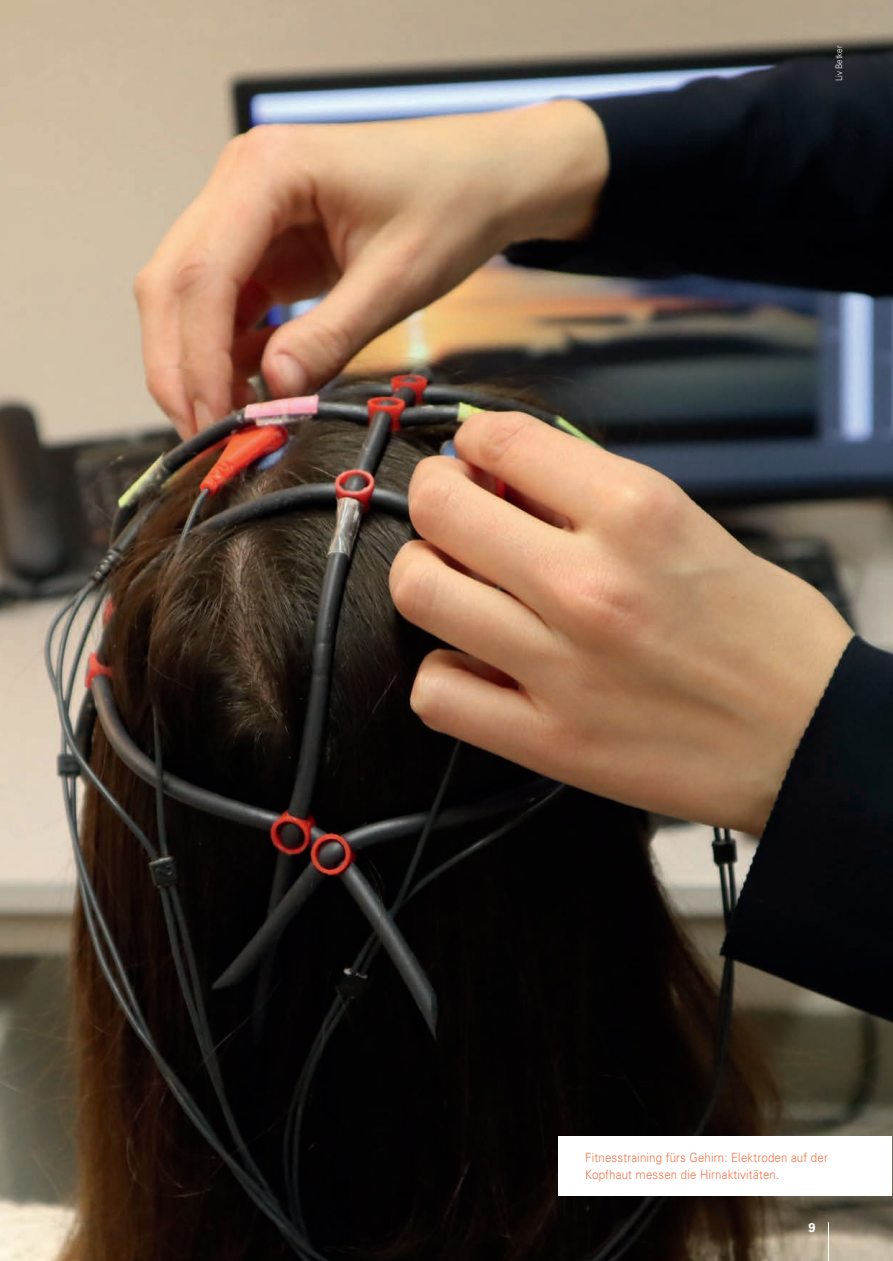
<style>
.page{position:relative;width:893px;height:1261px;background:#fff}
.page>*{position:absolute;margin:0;border:0;box-sizing:border-box;transform-origin:0 0}
.t1{font:300 12.75px/16.8px "Univers LT Std";letter-spacing:.015em;color:#f37247;scale:.9 1}
.t2{font:700 12.75px "Univers LT Std";color:#fff}
.t3{font:300 9px "Univers LT Std";letter-spacing:.005em;color:#fff;scale:.88 1}
</style>
<div class="page">
<img style="left:0;top:0;width:893px;height:1261px">
<div style="left:558px;top:1136px;width:334px;height:60px;background:#fff"></div>
<hr style="left:828px;top:1222px;width:1px;height:39px;background:#fff">
<p class="t3" style="left:833px;top:81px;width:42px;rotate:-90deg">Liv Betker</p>
<p class="t1" style="left:585px;top:1149px;width:271px">Fitnesstraining fürs Gehirn: Elektroden auf der<br>Kopfhaut messen die Hirnaktivitäten.</p>
<p class="t2" style="left:808px;top:1221px;width:9px">9</p>
</div>
